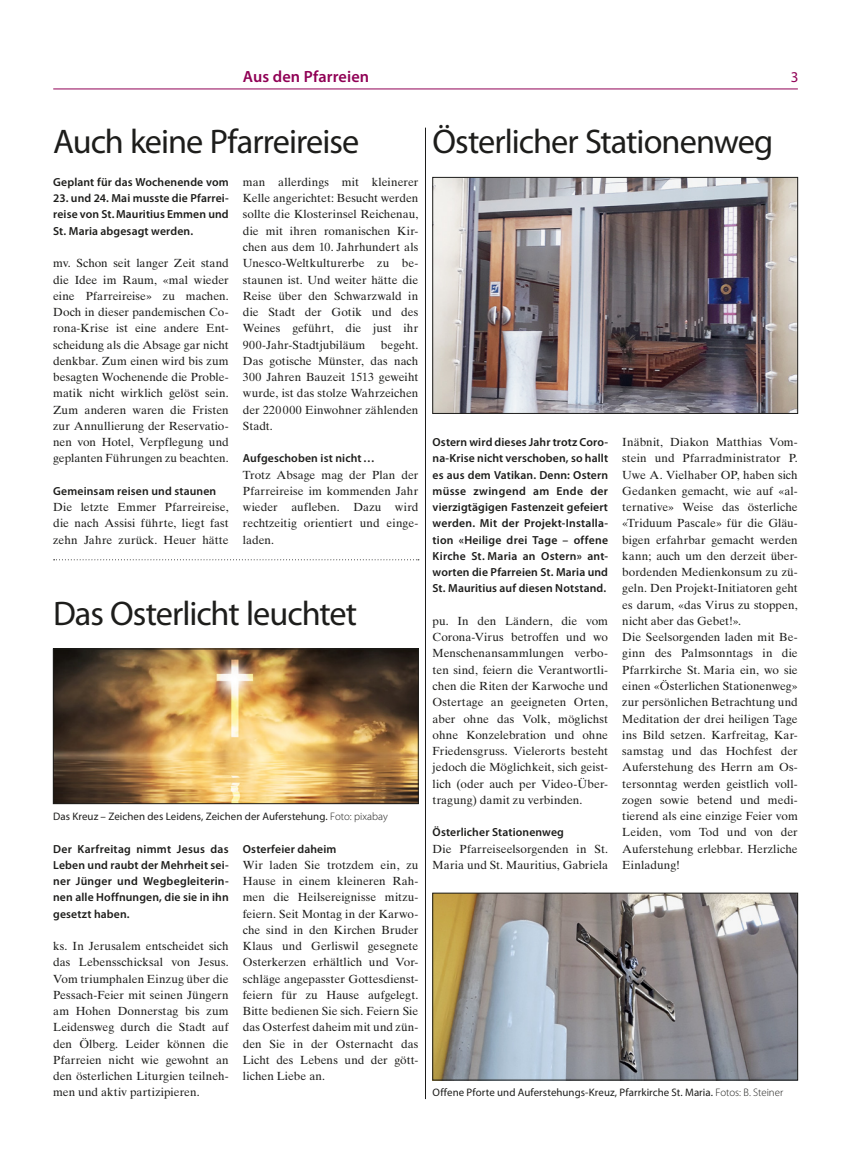
<style>
.page{position:relative;width:851px;height:1170px;background:#fff}
.page>*{position:absolute;margin:0;border:0;box-sizing:border-box;transform-origin:0 0}
.t1{font:34.25px "Myriad Pro";letter-spacing:-.025em;color:#1d1d1b}
.t2{font:600 16.25px "Myriad Pro";letter-spacing:.005em;color:#900055}
.t3{font:15px "Myriad Pro";color:#900055}
.t4{font:11.75px/16.2px "Times Ten LT Std";color:#1d1d1b;text-align:justify}
.t5{font:600 11.75px/16.2px "Myriad Pro";letter-spacing:.01em;color:#1d1d1b;text-align:justify}
.t6{font:10.88px "Myriad Pro";letter-spacing:.005em;color:#1d1d1b}
.s1{font-weight:300}
</style>
<div class="page">
<hr style="left:425px;top:128px;width:1px;height:970px;background:#1d1d1b">
<hr style="left:53px;top:89px;width:744px;height:1px;background:#900055">
<img style="left:434px;top:179px;width:361px;height:232px">
<div style="left:432px;top:177px;width:365px;height:236px;border:1px solid #1d1d1b"></div>
<img style="left:434px;top:894px;width:361px;height:184px">
<div style="left:432px;top:892px;width:365px;height:188px;border:1px solid #1d1d1b"></div>
<svg style="left:54px;top:559px;width:365px;height:1px"></svg>
<img style="left:55px;top:650px;width:361px;height:151px">
<div style="left:53px;top:648px;width:365px;height:155px;border:1px solid #1d1d1b"></div>
<h2 class="t2" style="left:243px;top:66px;width:128px">Aus den Pfarreien</h2>
<p class="t3" style="left:790px;top:68px;width:9px">3</p>
<h1 class="t1" style="left:53px;top:121px;width:307px">Auch keine Pfarreireise</h1>
<p class="t5" style="left:53px;top:173px;width:177px">Geplant für das Wochenende vom</p>
<p class="t5" style="left:53px;top:190px;width:177px">23. und 24. Mai musste die Pfarrei&shy;reise von St.Mauritius Emmen und St. Maria abgesagt werden.</p>
<p class="t4" style="left:53px;top:255px;width:177px">mv. Schon seit langer Zeit stand die Idee im Raum, «mal wieder eine Pfarreireise» zu machen.<br>Doch in dieser pandemischen Co&shy;rona-Krise ist eine andere Ent&shy;scheidung als die Absage gar nicht denkbar. Zum einen wird bis zum besagten Wochenende die Proble&shy;matik nicht wirklich gelöst sein.<br>Zum anderen waren die Fristen zur Annullierung der Reservatio&shy;nen von Hotel, Verpflegung und geplanten Führungen zu beachten.</p>
<p class="t5" style="left:53px;top:482px;width:164px">Gemeinsam reisen und staunen</p>
<p class="t4" style="left:53px;top:499px;width:177px">Die letzte Emmer Pfarreireise, die nach Assisi führte, liegt fast zehn Jahre zurück. Heuer hätte</p>
<p class="t4" style="left:243px;top:174px;width:177px">man allerdings mit kleinerer Kelle angerichtet: Besucht werden sollte die Klosterinsel Reichenau, die mit ihren romanischen Kir&shy;chen aus dem 10. Jahrhundert als Unesco-Weltkulturerbe zu be&shy;staunen ist. Und weiter hätte die Reise über den Schwarzwald in die Stadt der Gotik und des Weines geführt, die just ihr 900-Jahr-Stadtjubiläum</p>
<p class="t4" style="left:243px;top:336px;width:177px;text-indent:138px">begeht.<br>Das gotische Münster, das nach 300 Jahren Bauzeit 1513 geweiht wurde, ist das stolze Wahrzeichen der 220000 Einwohner zählenden Stadt.</p>
<p class="t5" style="left:243px;top:450px;width:133px">Aufgeschoben ist nicht…</p>
<p class="t4" style="left:243px;top:466px;width:177px">Trotz Absage mag der Plan der Pfarreireise im kommenden Jahr wieder aufleben. Dazu wird rechtzeitig orientiert und einge&shy;laden.</p>
<h1 class="t1" style="left:53px;top:592px;width:305px">Das Osterlicht leuchtet</h1>
<p class="t6" style="left:53px;top:809px;width:336px">Das Kreuz – Zeichen des Leidens, Zeichen der Auferstehung. <span class="s1">Foto: pixabay</span></p>
<p class="t5" style="left:53px;top:840px;width:177px">Der Karfreitag nimmt Jesus das Leben und raubt der Mehrheit sei&shy;ner Jünger und Wegbegleiterin&shy;nen alle Hoffnungen, die sie in ihn gesetzt haben.</p>
<p class="t4" style="left:53px;top:937px;width:177px">ks. In Jerusalem entscheidet sich das Lebensschicksal von Jesus.<br>Vom triumphalen Einzug über die Pessach-Feier mit seinen Jüngern am Hohen Donnerstag bis zum Leidensweg durch die Stadt auf den Ölberg. Leider können die Pfarreien nicht wie gewohnt an den österlichen Liturgien teilneh&shy;men und aktiv partizipieren.</p>
<p class="t5" style="left:243px;top:840px;width:95px">Osterfeier daheim</p>
<p class="t4" style="left:243px;top:856px;width:177px">Wir laden Sie trotzdem ein, zu Hause in einem kleineren Rah&shy;men die Heilsereignisse mitzu&shy;feiern. Seit Montag in der Karwo&shy;che sind in den Kirchen Bruder Klaus und Gerliswil gesegnete Osterkerzen erhältlich und Vor&shy;schläge angepasster Gottesdienst&shy;feiern für zu Hause aufgelegt.<br>Bitte bedienen Sie sich. Feiern Sie das Osterfest daheim mit und zün&shy;den Sie in der Osternacht das Licht des Lebens und der gött&shy;lichen Liebe an.</p>
<h1 class="t1" style="left:432px;top:121px;width:342px">Österlicher Stationenweg</h1>
<p class="t5" style="left:432px;top:433px;width:177px">Ostern wird dieses Jahr trotz Coro&shy;na-Krise nicht verschoben, so hallt es aus dem Vatikan. Denn: Ostern müsse zwingend am Ende der vierzigtägigen Fastenzeit gefeiert werden. Mit der Projekt-Installa&shy;tion «Heilige drei Tage – offene Kirche St. Maria an Ostern» ant&shy;worten die Pfarreien St. Maria und St. Mauritius auf diesen Notstand.</p>
<p class="t4" style="left:432px;top:612px;width:177px">pu. In den Ländern, die vom Corona-Virus betroffen und wo Menschenansammlungen verbo&shy;ten sind, feiern die Verantwortli&shy;chen die Riten der Karwoche und Ostertage an geeigneten Orten, aber ohne das Volk, möglichst ohne Konzelebration und ohne Friedensgruss. Vielerorts besteht jedoch die Möglichkeit, sich geist&shy;lich (oder auch per Video-Über&shy;tragung) damit zu verbinden.</p>
<p class="t5" style="left:432px;top:823px;width:133px">Österlicher Stationenweg</p>
<p class="t4" style="left:432px;top:840px;width:177px">Die Pfarreiseelsorgenden in St.<br>Maria und St. Mauritius, Gabriela</p>
<p class="t4" style="left:622px;top:434px;width:177px;text-align:left">Inäbnit, Diakon Matthias Vom&shy;stein und Pfarradministrator P.<br>Uwe A. Vielhaber OP, haben sich<br>Gedanken gemacht, wie auf «al&shy;ternative» Weise das österliche «Triduum Pascale» für die Gläu&shy;bigen erfahrbar gemacht werden kann; auch um den derzeit über&shy;bordenden Medienkonsum zu zü&shy;geln. Den Projekt-Initiatoren geht es darum, «das Virus zu stoppen, nicht aber das Gebet!».<br>Die Seelsorgenden laden mit Be&shy;ginn des Palmsonntags in die<br>Pfarrkirche St. Maria ein, wo sie einen «Österlichen Stationenweg» zur persönlichen Betrachtung und<br>Meditation der drei heiligen Tage ins Bild setzen. Karfreitag, Kar&shy;samstag und das Hochfest der<br>Auferstehung des Herrn am Os&shy;tersonntag werden geistlich voll&shy;zogen sowie betend und medi&shy;tierend als eine einzige Feier vom<br>Leiden, vom Tod und von der<br>Auferstehung erlebbar. Herzliche<br>Einladung!</p>
<p class="t6" style="left:432px;top:1085px;width:352px">Offene Pforte und Auferstehungs-Kreuz, Pfarrkirche St. Maria. <span class="s1">Fotos: B. Steiner</span></p>
</div>
